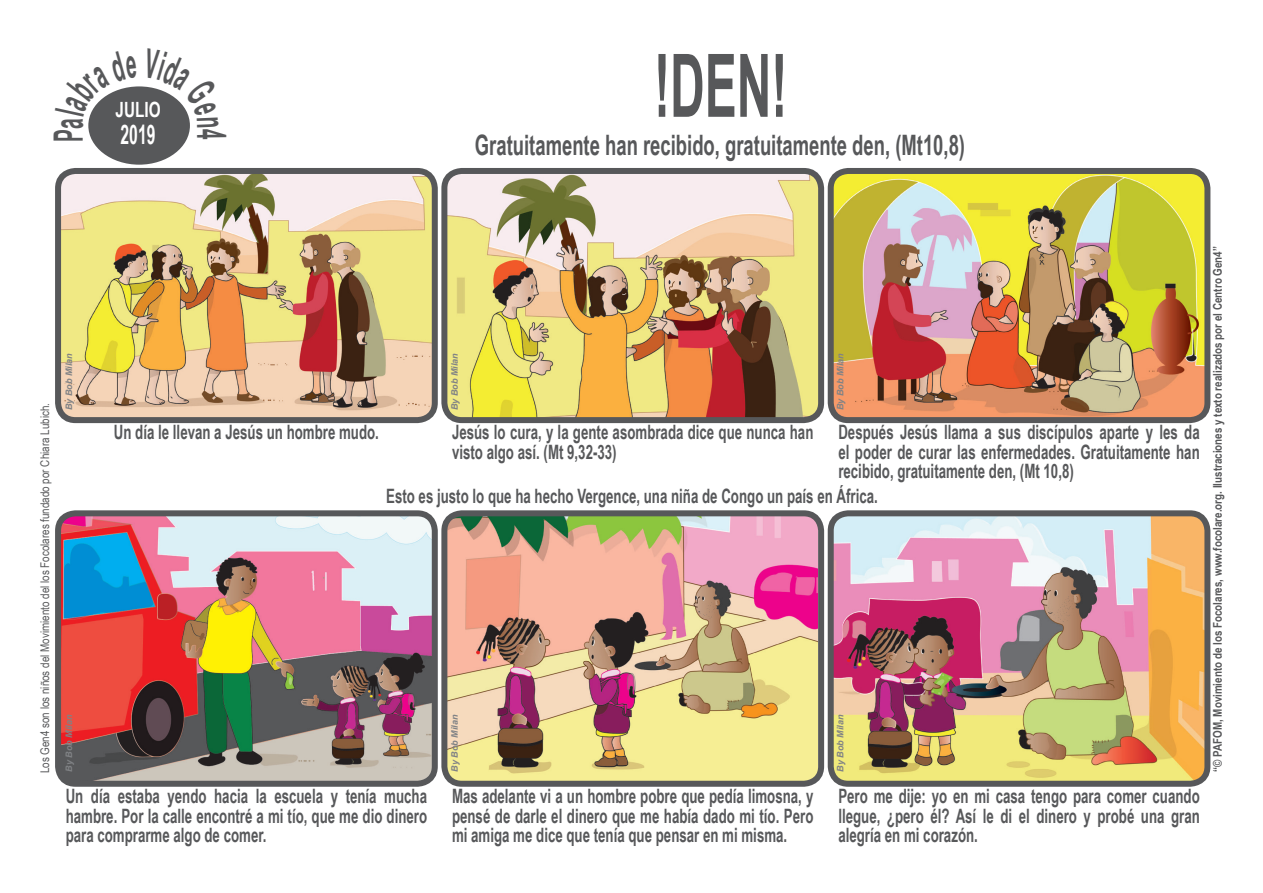
<style>
.page{position:relative;width:1263px;height:893px;background:#fff}
.page>*{position:absolute;margin:0;border:0;box-sizing:border-box;transform-origin:0 0}
.t1{font:700 87.75px "Arial Narrow";color:#57585a;scale:.67 1}
.t2{font:700 40.5px "Arial Narrow";color:#57585a;scale:.58 1}
.t3{font:700 28.2px "Arial Narrow";color:#57585a;scale:.8 1}
.t4{font:700 27px "Arial Narrow";color:#fff;scale:.71 1}
.t5{font:700 21px "Arial Narrow";color:#fff;scale:.89 1}
.t6{font:700 19.8px/19.5px "Arial Narrow";color:#57585a;text-align:justify;scale:.82 1}
.t7{font:700 12px "Arial Narrow";color:#57585a}
.t8{font:12px "Arial Narrow";color:#57585a}
.t9{font:italic 700 9px "Arial";color:#808285}
</style>
<div class="page">
<img style="left:62px;top:517px;width:369px;height:263px">
<div style="left:55px;top:510px;width:383px;height:277px;border:6px solid #57585a;border-radius:17px"></div>
<img style="left:448px;top:517px;width:369px;height:263px">
<div style="left:441px;top:510px;width:383px;height:277px;border:6px solid #57585a;border-radius:17px"></div>
<img style="left:835px;top:517px;width:368px;height:263px">
<div style="left:828px;top:510px;width:382px;height:277px;border:6px solid #57585a;border-radius:17px"></div>
<img style="left:62px;top:175px;width:369px;height:241px">
<div style="left:55px;top:168px;width:383px;height:255px;border:6px solid #57585a;border-radius:17px"></div>
<img style="left:448px;top:175px;width:369px;height:241px">
<div style="left:441px;top:168px;width:383px;height:255px;border:6px solid #57585a;border-radius:17px"></div>
<img style="left:835px;top:175px;width:368px;height:241px">
<div style="left:828px;top:168px;width:382px;height:255px;border:6px solid #57585a;border-radius:17px"></div>
<div style="left:88px;top:86px;width:102px;height:79px;background:#57585a;border-radius:50%"></div>
<svg style="left:89px;top:86px;width:48px;height:31px"></svg>
<svg style="left:143px;top:86px;width:47px;height:53px"></svg>
<p class="t2" style="left:38px;top:142px;width:42px;rotate:-90deg">Pa</p>
<p class="t5" style="left:115px;top:94px;width:52px">JULIO</p>
<p class="t4" style="left:121px;top:114px;width:51px">2019</p>
<p class="t1" style="left:654px;top:19px;width:200px">!DEN!</p>
<p class="t3" style="left:475px;top:124px;width:614px">Gratuitamente han recibido, gratuitamente den, (Mt10,8)</p>
<p class="t8" style="left:36px;top:773px;width:372px;rotate:-90deg">Los Gen4 son los niños del Movimiento del los Focolares fundado por Chiara Lubich.</p>
<p class="t9" style="left:63px;top:410px;width:59px;rotate:-90deg">By Bob Milan</p>
<p class="t9" style="left:449px;top:410px;width:59px;rotate:-90deg">By Bob Milan</p>
<p class="t9" style="left:834px;top:410px;width:59px;rotate:-90deg">By Bob Milan</p>
<p class="t6" style="left:114px;top:422px;width:325px">Un día le llevan a Jesús un hombre mudo.</p>
<p class="t6" style="left:452px;top:422px;width:442px">Jesús lo cura, y la gente asombrada dice que nunca han visto algo así. (Mt 9,32-33)</p>
<p class="t6" style="left:838px;top:422px;width:442px">Después Jesús llama a sus discípulos aparte y les da el poder de curar las enfermedades. Gratuitamente han recibido, gratuitamente den, (Mt 10,8)</p>
<p class="t6" style="left:386px;top:485px;width:601px">Esto es justo lo que ha hecho Vergence, una niña de Congo un país en África.</p>
<p class="t9" style="left:63px;top:772px;width:59px;rotate:-90deg">By Bob Milan</p>
<p class="t9" style="left:449px;top:772px;width:59px;rotate:-90deg">By Bob Milan</p>
<p class="t9" style="left:834px;top:772px;width:59px;rotate:-90deg">By Bob Milan</p>
<p class="t6" style="left:66px;top:785px;width:442px">Un día estaba yendo hacia la escuela y tenía mucha hambre. Por la calle encontré a mi tío, que me dio dinero para comprarme algo de comer.</p>
<p class="t6" style="left:452px;top:785px;width:442px">Mas adelante vi a un hombre pobre que pedía limosna, y pensé de darle el dinero que me había dado mi tío. Pero mi amiga me dice que tenía que pensar en mi misma.</p>
<p class="t6" style="left:838px;top:785px;width:442px">Pero me dije: yo en mi casa tengo para comer cuando llegue, ¿pero él? Así le di el dinero y probé una gran alegría en mi corazón.</p>
<p class="t7" style="left:1209px;top:772px;width:527px;rotate:-90deg">“© PAFOM, Movimiento de los Focolares, www.focolare.org. Ilustraciones y texto realizados por el Centro Gen4”</p>
</div>
